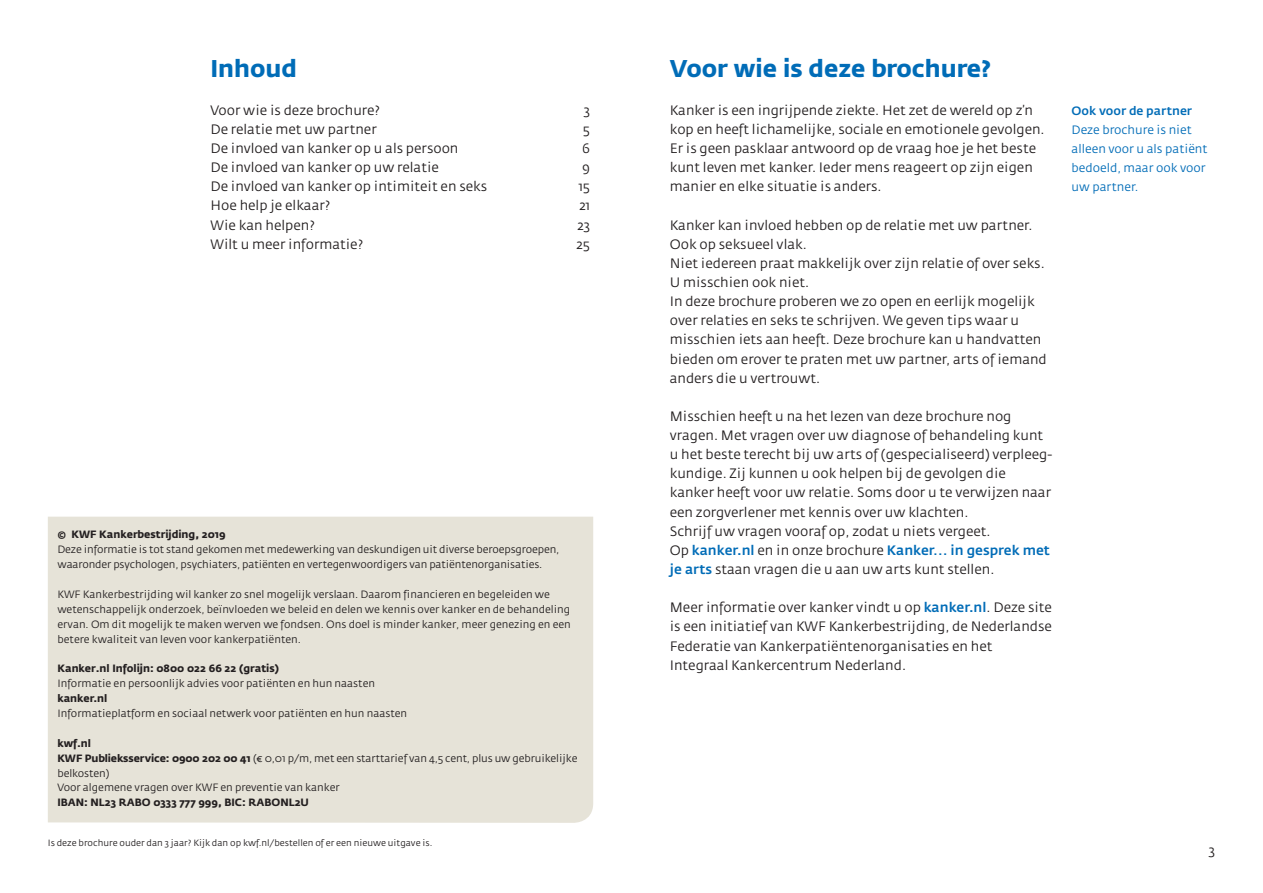
<style>
.page{position:relative;width:1263px;height:893px;background:#fff}
.page>*{position:absolute;margin:0;border:0;box-sizing:border-box;transform-origin:0 0}
.t1{font:700 24px "KWF Fedra Sans";color:#006cb7}
.t2{font:13.5px/19.2px "KWF Fedra Sans";color:#231f20}
.t3{font:12px/19.2px "KWF Fedra Sans";color:#006cb7}
.t4{font:500 12px "KWF Fedra Sans";color:#006cb7}
.t5{font:10.5px/14.9px "KWF Fedra Sans";color:#231f20}
.t6{font:700 10.5px "KWF Fedra Sans";color:#231f20}
.t7{font:9px "KWF Fedra Sans";color:#231f20}
.s1{font-weight:700}
.s2{font-weight:500;color:#006cb7}
</style>
<div class="page">
<div style="left:48px;top:517px;width:545px;height:306px;background:#e6e3d8"></div>
<h1 class="t1" style="left:210px;top:54px;width:88px">Inhoud</h1>
<p class="t2" style="left:210px;top:101px;width:171px">Voor wie is deze brochure?</p>
<p class="t2" style="left:584px;top:101px;width:8px">3</p>
<p class="t2" style="left:210px;top:120px;width:168px">De relatie met uw partner</p>
<p class="t2" style="left:583px;top:120px;width:9px">5</p>
<p class="t2" style="left:210px;top:139px;width:249px">De invloed van kanker op u als persoon</p>
<p class="t2" style="left:582px;top:139px;width:9px">6</p>
<p class="t2" style="left:210px;top:158px;width:230px">De invloed van kanker op uw relatie</p>
<p class="t2" style="left:582px;top:158px;width:9px">9</p>
<p class="t2" style="left:210px;top:177px;width:278px">De invloed van kanker op intimiteit en seks</p>
<p class="t2" style="left:578px;top:177px;width:13px">15</p>
<p class="t2" style="left:210px;top:197px;width:121px">Hoe help je elkaar?</p>
<p class="t2" style="left:580px;top:197px;width:12px">21</p>
<p class="t2" style="left:210px;top:216px;width:106px">Wie kan helpen?</p>
<p class="t2" style="left:577px;top:216px;width:14px">23</p>
<p class="t2" style="left:210px;top:235px;width:154px">Wilt u meer informatie?</p>
<p class="t2" style="left:577px;top:235px;width:15px">25</p>
<p class="t6" style="left:57px;top:528px;width:170px">© KWF Kankerbestrijding, 2019</p>
<p class="t5" style="left:57px;top:542px;width:503px">Deze informatie is tot stand gekomen met medewerking van deskundigen uit diverse beroepsgroepen, waaronder psychologen, psychiaters, patiënten en vertegenwoordigers van patiëntenorganisaties.</p>
<p class="t5" style="left:57px;top:587px;width:515px">KWF Kankerbestrijding wil kanker zo snel mogelijk verslaan. Daarom financieren en begeleiden we wetenschappelijk onderzoek, beïnvloeden we beleid en delen we kennis over kanker en de behandeling ervan. Om dit mogelijk te maken werven we fondsen. Ons doel is minder kanker, meer genezing en een betere kwaliteit van leven voor kankerpatiënten.</p>
<p class="t6" style="left:57px;top:662px;width:223px">Kanker.nl Infolijn: 0800 022 66 22 (gratis)</p>
<p class="t5" style="left:57px;top:676px;width:319px">Informatie en persoonlijk advies voor patiënten en hun naasten</p>
<p class="t6" style="left:57px;top:692px;width:52px">kanker.nl</p>
<p class="t5" style="left:57px;top:706px;width:351px">Informatieplatform en sociaal netwerk voor patiënten en hun naasten</p>
<p class="t5" style="left:57px;top:736px;width:522px"><span class="s1">kwf.nl<br>KWF Publieksservice: 0900 202 00 41</span> (¤ 0,01 p/m, met een starttarief van 4,5 cent, plus uw gebruikelijke belkosten)<br>Voor algemene vragen over KWF en preventie van kanker</p>
<p class="t6" style="left:57px;top:796px;width:253px">IBAN: NL23 RABO 0333 777 999, BIC: RABONL2U</p>
<p class="t7" style="left:48px;top:838px;width:386px">Is deze brochure ouder dan 3 jaar? Kijk dan op kwf.nl/bestellen of er een nieuwe uitgave is.</p>
<h1 class="t1" style="left:670px;top:54px;width:323px">Voor wie is deze brochure?</h1>
<p class="t2" style="left:670px;top:101px;width:376px">Kanker is een ingrijpende ziekte. Het zet de wereld op z’n kop en heeft lichamelijke, sociale en emotionele gevolgen.<br>Er is geen pasklaar antwoord op de vraag hoe je het beste kunt leven met kanker. Ieder mens reageert op zijn eigen manier en elke situatie is anders.</p>
<p class="t2" style="left:670px;top:216px;width:378px">Kanker kan invloed hebben op de relatie met uw partner.<br>Ook op seksueel vlak.<br>Niet iedereen praat makkelijk over zijn relatie of over seks.<br>U misschien ook niet.<br>In deze brochure proberen we zo open en eerlijk mogelijk over relaties en seks te schrijven. We geven tips waar u misschien iets aan heeft. Deze brochure kan u handvatten bieden om erover te praten met uw partner, arts of iemand anders die u vertrouwt.</p>
<p class="t2" style="left:670px;top:407px;width:384px">Misschien heeft u na het lezen van deze brochure nog vragen. Met vragen over uw diagnose of behandeling kunt u het beste terecht bij uw arts of (gespecialiseerd) verpleeg&shy;kundige. Zij kunnen u ook helpen bij de gevolgen die kanker heeft voor uw relatie. Soms door u te verwijzen naar een zorgverlener met kennis over uw klachten.<br>Schrijf uw vragen vooraf op, zodat u niets vergeet.<br>Op <span class="s2">kanker.nl</span> en in onze brochure <span class="s2">Kanker… in gesprek met je arts</span> staan vragen die u aan uw arts kunt stellen.</p>
<p class="t2" style="left:670px;top:598px;width:384px">Meer informatie over kanker vindt u op <span class="s2">kanker.nl</span>. Deze site is een initiatief van KWF Kankerbestrijding, de Nederlandse Federatie van Kankerpatiëntenorganisaties en het Integraal Kankercentrum Nederland.</p>
<p class="t4" style="left:1071px;top:104px;width:122px">Ook voor de partner</p>
<p class="t3" style="left:1071px;top:120px;width:137px">Deze brochure is niet alleen voor u als patiënt bedoeld, maar ook voor uw partner.</p>
<p class="t2" style="left:1209px;top:841px;width:8px">3</p>
</div>
